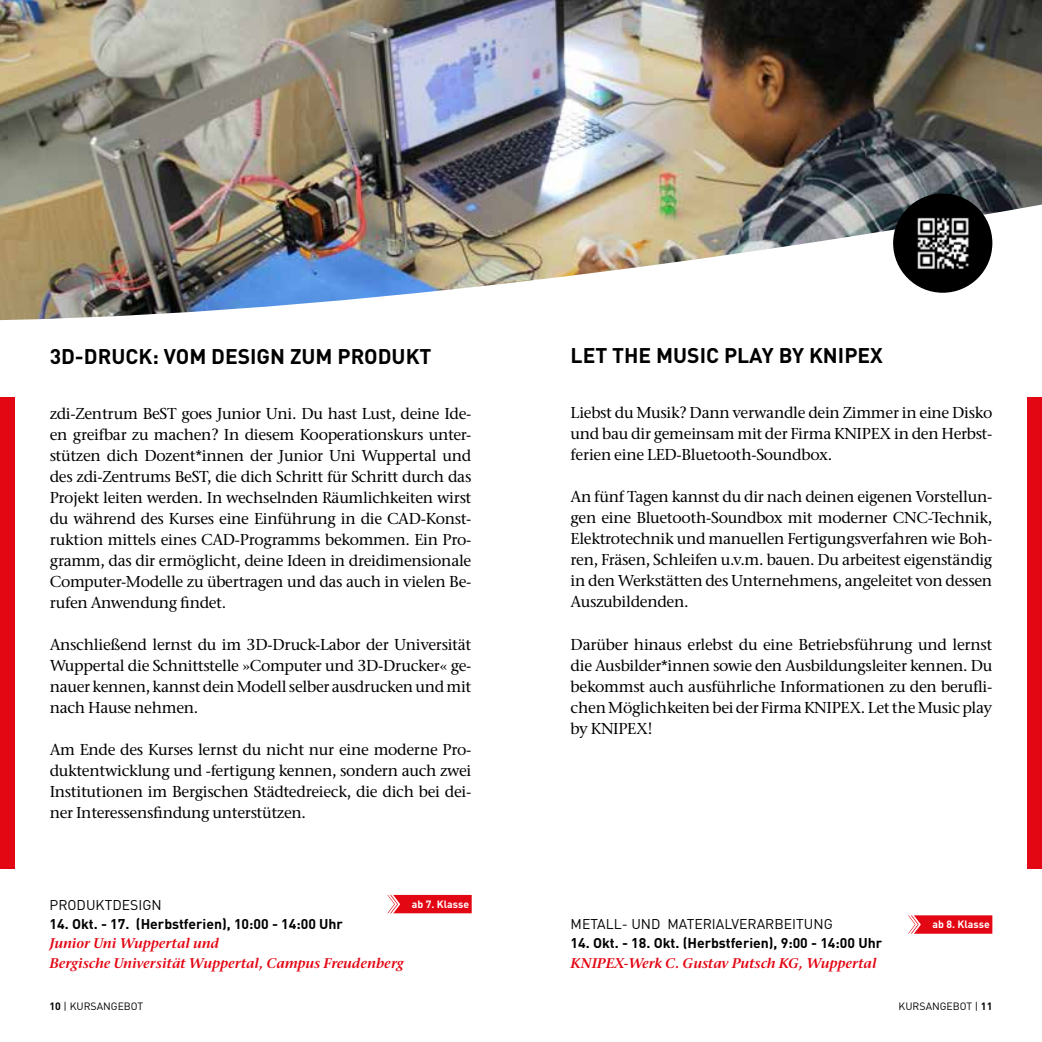
<style>
.page{position:relative;width:1042px;height:1042px;background:#fff}
.page>*{position:absolute;margin:0;border:0;box-sizing:border-box;transform-origin:0 0}
.t1{font:700 21px "DIN Pro";color:#000}
.t2{font:500 15.75px/21px "Stone Serif ITC Pro";letter-spacing:-.02em;color:#000;text-align:justify}
.t3{font:italic 600 14px/19.2px "Stone Serif ITC Pro";color:#e30613}
.t4{font:700 14px "DIN Pro";color:#000}
.t5{font:14px "DIN Pro";color:#000}
.t6{font:10.5px "DIN Pro";color:#000}
.t7{font:700 10.5px "DIN Pro";color:#fff}
.s1{font-weight:700}
</style>
<div class="page">
<img style="left:0;top:0;width:1042px;height:320px">
<div style="left:893px;top:193px;width:99px;height:100px;background:#000;border-radius:50%"></div>
<img style="left:917px;top:217px;width:52px;height:52px">
<div style="left:0;top:397px;width:15px;height:471px;background:#e30613"></div>
<svg style="left:908px;top:915px;width:84px;height:19px;background:#e62430"></svg>
<div style="left:1027px;top:397px;width:15px;height:471px;background:#e30613"></div>
<svg style="left:387px;top:894px;width:85px;height:20px;background:#e7303b"></svg>
<h1 class="t1" style="left:50px;top:339px;width:383px">3D-DRUCK: VOM DESIGN ZUM PRODUKT</h1>
<p class="t2" style="left:50px;top:403px;width:423px">zdi-Zentrum BeST goes Junior Uni. Du hast Lust, deine Ide&shy;en greifbar zu machen? In diesem Kooperationskurs unter&shy;stützen dich Dozent*innen der Junior Uni Wuppertal und des zdi-Zentrums BeST, die dich Schritt für Schritt durch das Projekt leiten werden. In wechselnden Räumlichkeiten wirst du während des Kurses eine Einführung in die CAD-Konst&shy;ruktion mittels eines CAD-Programms bekommen. Ein Pro&shy;gramm, das dir ermöglicht, deine Ideen in dreidimensionale Computer-Modelle zu übertragen und das auch in vielen Be&shy;rufen Anwendung findet.</p>
<p class="t2" style="left:50px;top:634px;width:423px">Anschließend lernst du im 3D-Druck-Labor der Universität Wuppertal die Schnittstelle »Computer und 3D-Drucker« ge&shy;nauer kennen, kannst dein Modell selber ausdrucken und mit nach Hause nehmen.</p>
<p class="t2" style="left:50px;top:739px;width:423px">Am Ende des Kurses lernst du nicht nur eine moderne Pro&shy;duktentwicklung und -fertigung kennen, sondern auch zwei Institutionen im Bergischen Städtedreieck, die dich bei dei&shy;ner Interessensfindung unterstützen.</p>
<p class="t5" style="left:50px;top:894px;width:114px">PRODUKTDESIGN</p>
<p class="t7" style="left:412px;top:895px;width:59px">ab 7. Klasse</p>
<p class="t4" style="left:50px;top:912px;width:295px">14. Okt. - 17. (Herbstferien), 10:00 - 14:00 Uhr</p>
<p class="t3" style="left:50px;top:934px;width:355px">Junior Uni Wuppertal und<br>Bergische Universität Wuppertal, Campus Freudenberg</p>
<h1 class="t1" style="left:570px;top:338px;width:314px">LET THE MUSIC PLAY BY KNIPEX</h1>
<p class="t2" style="left:570px;top:402px;width:423px">Liebst du Musik? Dann verwandle dein Zimmer in eine Disko und bau dir gemeinsam mit der Firma KNIPEX in den Herbst&shy;ferien eine LED-Bluetooth-Soundbox.</p>
<p class="t2" style="left:570px;top:486px;width:423px">An fünf Tagen kannst du dir nach deinen eigenen Vorstellun&shy;gen eine Bluetooth-Soundbox mit moderner CNC-Technik, Elektrotechnik und manuellen Fertigungsverfahren wie Boh&shy;ren, Fräsen, Schleifen u.v.m. bauen. Du arbeitest eigenständig in den Werkstätten des Unternehmens, angeleitet von dessen Auszubildenden.</p>
<p class="t2" style="left:570px;top:633px;width:423px">Darüber hinaus erlebst du eine Betriebsführung und lernst die Ausbilder*innen sowie den Ausbildungsleiter kennen. Du bekommst auch ausführliche Informationen zu den berufli&shy;chen Möglichkeiten bei der Firma KNIPEX. Let the Music play by KNIPEX!</p>
<p class="t5" style="left:570px;top:913px;width:264px">METALL- UND MATERIALVERARBEITUNG</p>
<p class="t7" style="left:932px;top:915px;width:59px">ab 8. Klasse</p>
<p class="t4" style="left:570px;top:931px;width:313px">14. Okt. - 18. Okt. (Herbstferien), 9:00 - 14:00 Uhr</p>
<p class="t3" style="left:570px;top:953px;width:307px">KNIPEX-Werk C. Gustav Putsch KG, Wuppertal</p>
<p class="t6" style="left:50px;top:998px;width:95px"><span class="s1">10</span> | KURSANGEBOT</p>
<p class="t6" style="left:898px;top:998px;width:95px">KURSANGEBOT | <span class="s1">11</span></p>
</div>
